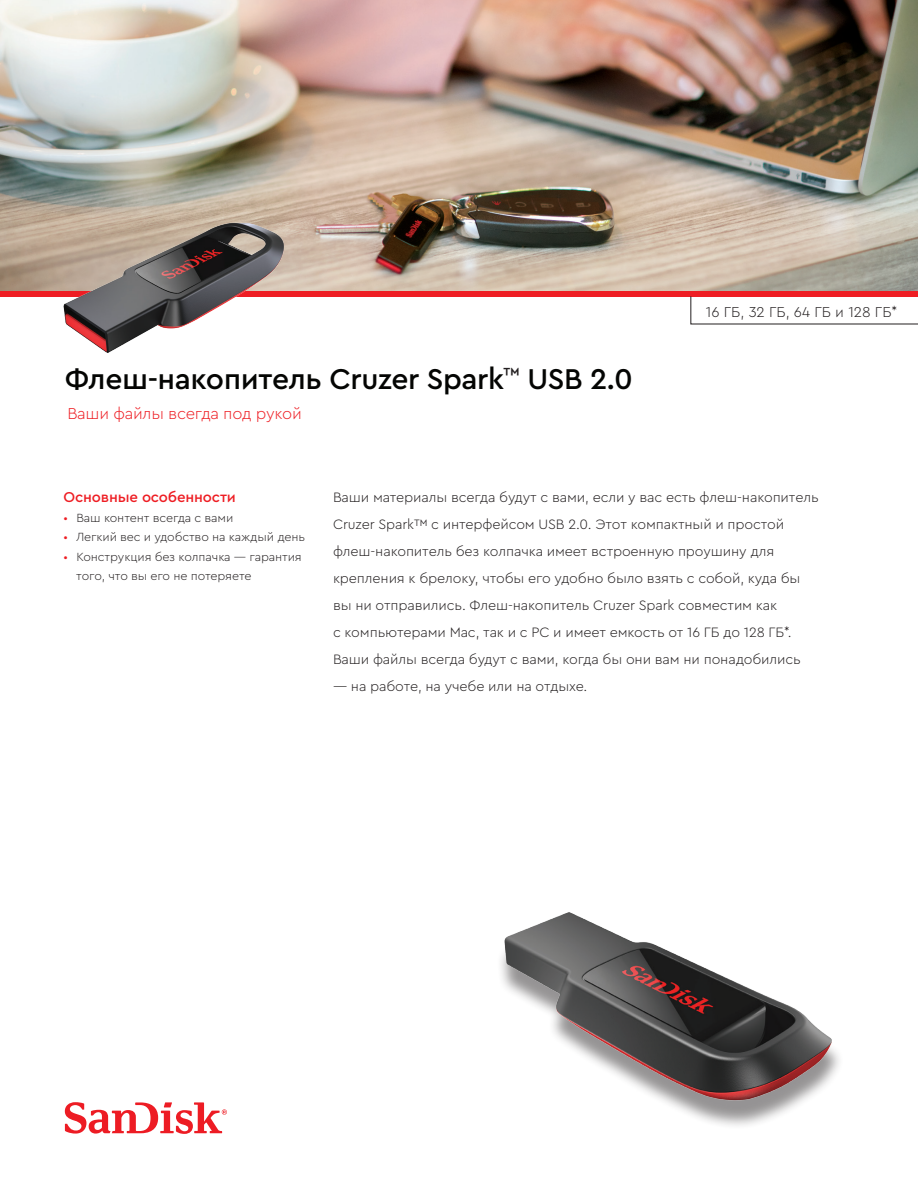
<style>
.page{position:relative;width:918px;height:1188px;background:#fff}
.page>*{position:absolute;margin:0;border:0;box-sizing:border-box;transform-origin:0 0}
.Front_Title_Name{font:500 30px "Cera PRO";letter-spacing:-.015em;color:#040503}
.Front_Title_Name-2{font:500 16.8px "Cera PRO";color:#231f20}
.Front_Subhead_title{font:300 16.5px "Cera PRO";letter-spacing:-.015em;color:#ee1d23}
.Mouse_copy_-_copyrig{font:300 15px "Cera PRO";color:#231f20}
.Front_Sidebar_headli{font:500 15px "Cera PRO";letter-spacing:-.01em;color:#ee1d23}
.Body-text_run{font:300 14.25px/27px "Cera PRO";letter-spacing:-.01em;color:#231f20}
.t1{font:300 12.3px "Cera PRO";letter-spacing:-.01em;color:#231f20}
.t2{font:300 12.3px "Cera PRO";color:#ee1d23}
</style>
<div class="page">
<svg style="left:65px;top:1102px;width:162px;height:32px"></svg>
<div style="left:0;top:287px;width:918px;height:9px;background:#ee1d23"></div>
<img style="left:0;top:0;width:918px;height:291px">
<svg style="left:690px;top:296px;width:228px;height:28px"></svg>
<img style="left:501px;top:912px;width:338px;height:214px">
<img style="left:26px;top:189px;width:273px;height:164px">
<p class="Front_Title_Name" style="left:65px;top:359px;width:441px">Флеш-накопитель Cruzer Spark</p>
<p class="Front_Subhead_title" style="left:67px;top:402px;width:236px">Ваши файлы всегда под рукой</p>
<p class="Front_Title_Name-2" style="left:504px;top:362px;width:18px">™</p>
<p class="Front_Title_Name" style="left:528px;top:359px;width:107px">USB 2.0</p>
<p class="Mouse_copy_-_copyrig" style="left:706px;top:302px;width:193px">16 ГБ, 32 ГБ, 64 ГБ и 128 ГБ*</p>
<p class="Front_Sidebar_headli" style="left:64px;top:487px;width:174px">Основные особенности</p>
<p class="t1" style="left:76px;top:509px;width:159px">Ваш контент всегда с вами</p>
<p class="t2" style="left:64px;top:509px;width:6px">•</p>
<p class="t2" style="left:64px;top:529px;width:6px">•</p>
<p class="t2" style="left:64px;top:548px;width:6px">•</p>
<p class="t1" style="left:76px;top:529px;width:230px">Легкий вес и удобство на каждый день</p>
<p class="t1" style="left:76px;top:548px;width:227px">Конструкция без колпачка — гарантия</p>
<p class="t1" style="left:76px;top:568px;width:177px">того, что вы его не потеряете</p>
<p class="Body-text_run" style="left:333px;top:483px;width:487px">Ваши материалы всегда будут с вами, если у вас есть флеш-накопитель Cruzer Spark™ с интерфейсом USB 2.0. Этот компактный и простой флеш-накопитель без колпачка имеет встроенную проушину для крепления к брелоку, чтобы его удобно было взять с собой, куда бы вы ни отправились. Флеш-накопитель Cruzer Spark совместим как<br>с компьютерами Mac, так си PC и имеет емкость от 16 ГБ до 128 ГБ .* Ваши файлы всегда будут с вами, когда бы они вам ни понадобились</p>
<p class="Body-text_run" style="left:333px;top:672px;width:256px">— на работе, на учебе или на отдыхе.</p>
</div>
